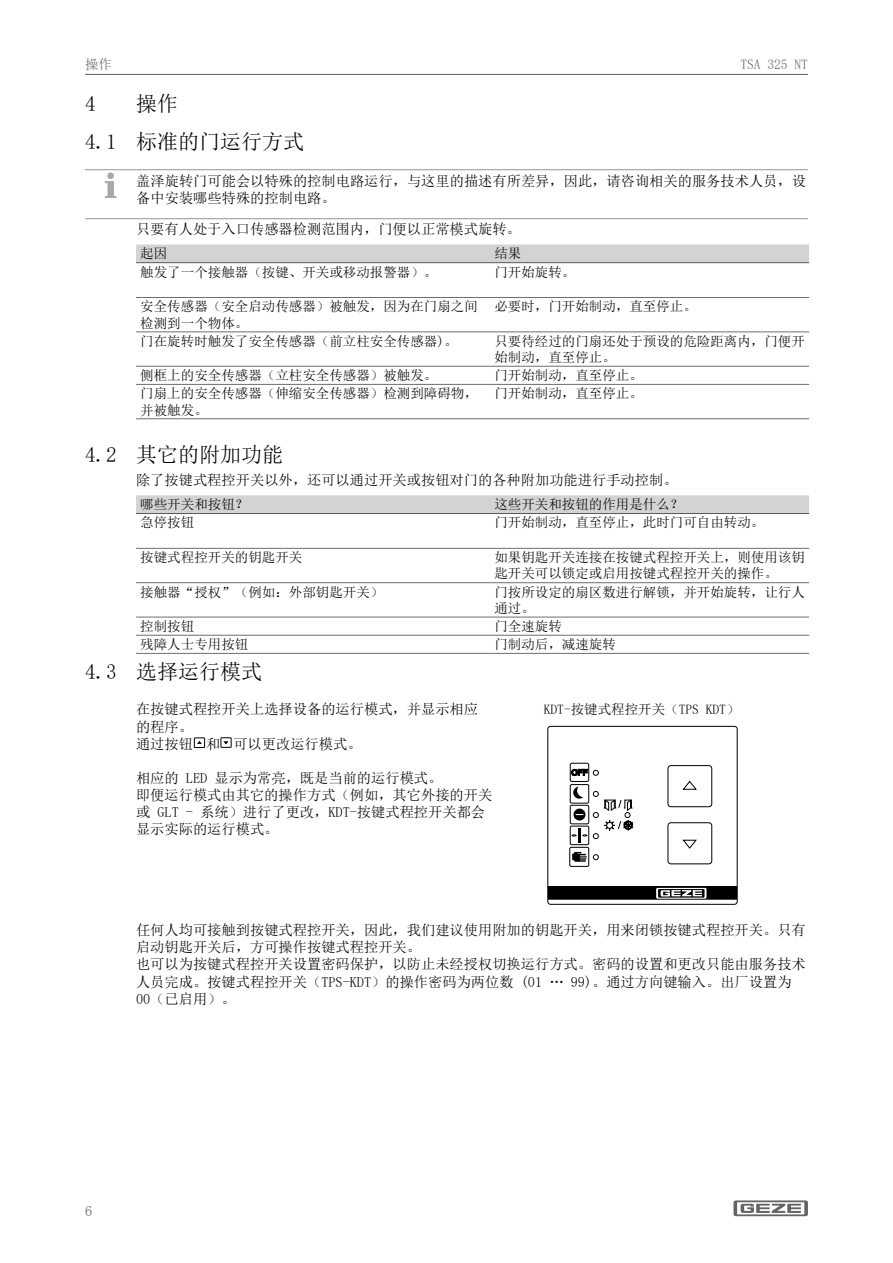
<style>
.page{position:relative;width:893px;height:1263px;background:#fff}
.page>*{position:absolute;margin:0;border:0;box-sizing:border-box;transform-origin:0 0}
.t1{font:21px/38px "Sim Sun";color:#000}
.t2{font:14.25px/17.1px "Sim Sun";color:#000}
.t3{font:14.25px "Sim Sun";color:#58595b}
.t4{font:13.5px/16.2px "Sim Sun";color:#000}
.t5{font:13.5px "Sim Sun";color:#636466}
</style>
<div class="page">
<svg style="left:733px;top:1200px;width:75px;height:16px"></svg>
<hr style="left:85px;top:74px;width:723px;height:1px;background:#5a5b5d">
<hr style="left:85px;top:169px;width:51px;height:1px;background:#939598">
<hr style="left:136px;top:169px;width:672px;height:1px;background:#939598">
<hr style="left:85px;top:218px;width:51px;height:1px;background:#939598">
<hr style="left:136px;top:218px;width:672px;height:1px;background:#939598">
<div style="left:107px;top:172px;width:7px;height:7px;background:#a7a9ac;border-radius:50%"></div>
<svg style="left:105px;top:181px;width:11px;height:17px"></svg>
<div style="left:136px;top:244px;width:673px;height:18px;background:#d1d3d4"></div>
<hr style="left:136px;top:297px;width:354px;height:1px;background:#6d6e71">
<hr style="left:490px;top:297px;width:319px;height:1px;background:#6d6e71">
<hr style="left:136px;top:332px;width:354px;height:1px;background:#6d6e71">
<hr style="left:490px;top:332px;width:319px;height:1px;background:#6d6e71">
<hr style="left:136px;top:366px;width:354px;height:1px;background:#6d6e71">
<hr style="left:490px;top:366px;width:319px;height:1px;background:#6d6e71">
<hr style="left:136px;top:384px;width:354px;height:1px;background:#6d6e71">
<hr style="left:490px;top:384px;width:319px;height:1px;background:#6d6e71">
<hr style="left:136px;top:418px;width:354px;height:1px;background:#6d6e71">
<hr style="left:490px;top:418px;width:319px;height:1px;background:#6d6e71">
<hr style="left:136px;top:262px;width:354px;height:1px;background:#58595b">
<hr style="left:490px;top:262px;width:319px;height:1px;background:#58595b">
<div style="left:136px;top:495px;width:673px;height:18px;background:#d1d3d4"></div>
<hr style="left:136px;top:548px;width:354px;height:1px;background:#6d6e71">
<hr style="left:490px;top:548px;width:319px;height:1px;background:#6d6e71">
<hr style="left:136px;top:582px;width:354px;height:1px;background:#6d6e71">
<hr style="left:490px;top:582px;width:319px;height:1px;background:#6d6e71">
<hr style="left:136px;top:617px;width:354px;height:1px;background:#6d6e71">
<hr style="left:490px;top:617px;width:319px;height:1px;background:#6d6e71">
<hr style="left:136px;top:635px;width:354px;height:1px;background:#6d6e71">
<hr style="left:490px;top:635px;width:319px;height:1px;background:#6d6e71">
<hr style="left:136px;top:653px;width:354px;height:1px;background:#6d6e71">
<hr style="left:490px;top:653px;width:319px;height:1px;background:#6d6e71">
<hr style="left:136px;top:513px;width:354px;height:1px;background:#58595b">
<hr style="left:490px;top:513px;width:319px;height:1px;background:#58595b">
<svg style="left:194px;top:737px;width:11px;height:11px"></svg>
<svg style="left:220px;top:737px;width:12px;height:11px"></svg>
<div style="left:548px;top:886px;width:189px;height:14px;background:#000"></div>
<svg style="left:656px;top:888px;width:50px;height:11px"></svg>
<svg style="left:658px;top:889px;width:46px;height:9px"></svg>
<svg style="left:661px;top:890px;width:41px;height:6px"></svg>
<div style="left:547px;top:726px;width:191px;height:179px;border:1px solid #000;border-radius:3px"></div>
<div style="left:569px;top:847px;width:20px;height:20px;border:1px solid #000;border-radius:2px"></div>
<svg style="left:569px;top:762px;width:144px;height:103px"></svg>
<p class="t5" style="left:85px;top:58px;width:28px">操作</p>
<h1 class="t1" style="left:85px;top:84px;width:12px">4</h1>
<p class="t5" style="left:740px;top:58px;width:69px">TSA 325 NT</p>
<h1 class="t1" style="left:85px;top:84px;width:221px;text-indent:51px">操作<br>4.1 标准的门运行方式</h1>
<p class="t2" style="left:136px;top:173px;width:671px">盖泽旋转门可能会以特殊的控制电路运行，与这里的描述有所差异，因此，请咨询相关的服务技术人员，设备中安装哪些特殊的控制电路。</p>
<p class="t2" style="left:136px;top:221px;width:386px">只要有人处于入口传感器检测范围内，门便以正常模式旋转。</p>
<p class="t4" style="left:140px;top:245px;width:28px">起因</p>
<p class="t4" style="left:494px;top:245px;width:28px">结果</p>
<p class="t4" style="left:140px;top:264px;width:299px">触发了一个接触器（按键、开关或移动报警器）。</p>
<p class="t4" style="left:494px;top:264px;width:82px">门开始旋转。</p>
<p class="t4" style="left:140px;top:298px;width:339px">安全传感器（安全启动传感器）被触发，因为在门扇之间检测到一个物体。</p>
<p class="t4" style="left:494px;top:298px;width:204px">必要时，门开始制动，直至停止。</p>
<p class="t4" style="left:140px;top:333px;width:319px">门在旋转时触发了安全传感器（前立柱安全传感器)。</p>
<p class="t4" style="left:494px;top:333px;width:312px">只要待经过的门扇还处于预设的危险距离内，门便开始制动，直至停止。</p>
<p class="t4" style="left:140px;top:367px;width:299px">侧框上的安全传感器（立柱安全传感器）被触发。</p>
<p class="t4" style="left:494px;top:367px;width:150px">门开始制动，直至停止。</p>
<p class="t4" style="left:140px;top:385px;width:339px">门扇上的安全传感器（伸缩安全传感器）检测到障碍物，并被触发。</p>
<p class="t4" style="left:494px;top:385px;width:150px">门开始制动，直至停止。</p>
<h1 class="t1" style="left:85px;top:435px;width:200px">4.2 其它的附加功能</h1>
<p class="t2" style="left:136px;top:471px;width:543px">除了按键式程控开关以外，还可以通过开关或按钮对门的各种附加功能进行手动控制。</p>
<p class="t4" style="left:140px;top:496px;width:110px">哪些开关和按钮？</p>
<p class="t4" style="left:494px;top:496px;width:190px">这些开关和按钮的作用是什么？</p>
<p class="t4" style="left:140px;top:514px;width:56px">急停按钮</p>
<p class="t4" style="left:494px;top:514px;width:271px">门开始制动，直至停止，此时门可自由转动。</p>
<p class="t4" style="left:140px;top:549px;width:164px">按键式程控开关的钥匙开关</p>
<p class="t4" style="left:494px;top:549px;width:312px">如果钥匙开关连接在按键式程控开关上，则使用该钥匙开关可以锁定或启用按键式程控开关的操作。</p>
<p class="t4" style="left:140px;top:584px;width:245px">接触器“授权”（例如：外部钥匙开关）</p>
<p class="t4" style="left:494px;top:584px;width:312px">门按所设定的扇区数进行解锁，并开始旋转，让行人通过。</p>
<p class="t4" style="left:140px;top:618px;width:56px">控制按钮</p>
<p class="t4" style="left:494px;top:618px;width:69px">门全速旋转</p>
<p class="t4" style="left:140px;top:636px;width:110px">残障人士专用按钮</p>
<p class="t4" style="left:494px;top:636px;width:123px">门制动后，减速旋转</p>
<h1 class="t1" style="left:85px;top:653px;width:179px">4.3 选择运行模式</h1>
<p class="t2" style="left:136px;top:701px;width:344px">在按键式程控开关上选择设备的运行模式，并显示相应的程序。<br>通过按钮 和 可以更改运行模式。</p>
<p class="t2" style="left:136px;top:769px;width:358px">相应的 LED 显示为常亮，既是当前的运行模式。<br>即便运行模式由其它的操作方式（例如，其它外接的开关或 GLT - 系统）进行了更改，KDT-按键式程控开关都会显示实际的运行模式。</p>
<p class="t4" style="left:544px;top:701px;width:197px">KDT-按键式程控开关（TPS KDT）</p>
<p class="t2" style="left:136px;top:921px;width:671px">任何人均可接触到按键式程控开关，因此，我们建议使用附加的钥匙开关，用来闭锁按键式程控开关。只有启动钥匙开关后，方可操作按键式程控开关。<br>也可以为按键式程控开关设置密码保护，以防止未经授权切换运行方式。密码的设置和更改只能由服务技术人员完成。按键式程控开关（TPS-KDT）的操作密码为两位数 (01 … 99)。通过方向键输入。出厂设置为00（已启用）。</p>
<p class="t3" style="left:85px;top:1204px;width:9px">6</p>
</div>
